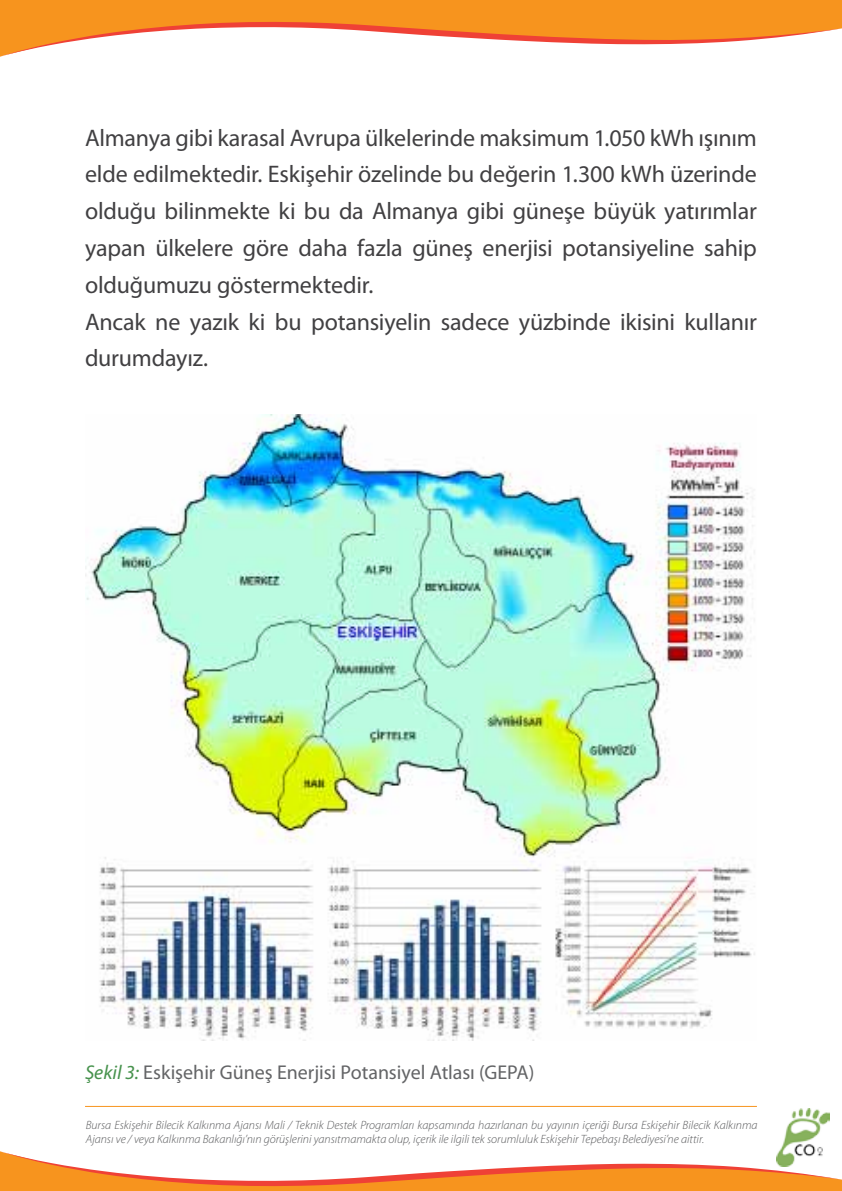
<style>
.page{position:relative;width:842px;height:1191px;background:#fff}
.page>*{position:absolute;margin:0;border:0;box-sizing:border-box;transform-origin:0 0}
.t1{font:24px/36.8px "Myriad Pro";letter-spacing:-.01em;color:#414042}
.t2{font:20px "Myriad Pro";letter-spacing:-.005em;color:#636466}
.t3{font:italic 300 12px/14.4px "Myriad Pro";color:#58595b}
.s1{font-style:italic;color:#47924d}
</style>
<div class="page">
<svg style="left:0;top:0;width:842px;height:57px"></svg>
<svg style="left:0;top:1151px;width:842px;height:40px"></svg>
<hr style="left:85px;top:1106px;width:672px;height:1px;background:#f7941e">
<img style="left:85px;top:414px;width:670px;height:626px">
<img style="left:776px;top:1108px;width:54px;height:58px">
<p class="t1" style="left:85px;top:119px;width:673px">Almanya gibi karasal Avrupa ülkelerinde maksimum 1.050 kWh ışınım elde edilmektedir. Eskişehir özelinde bu değerin 1.300 kWh üzerinde olduğu bilinmekte ki bu da Almanya gibi güneşe büyük yatırımlar yapan ülkelere göre daha fazla güneş enerjisi potansiyeline sahip olduğumuzu göstermektedir.<br>Ancak ne yazık ki bu potansiyelin sadece yüzbinde ikisini kullanır durumdayız.</p>
<p class="t2" style="left:85px;top:1060px;width:451px"><span class="s1">Şekil 3:</span> Eskişehir Güneş Enerjisi Potansiyel Atlası (GEPA)</p>
<p class="t3" style="left:86px;top:1117px;width:673px">Bursa Eskişehir Bilecik Kalkınma Ajansı Mali / Teknik Destek Programları kapsamında hazırlanan bu yayının içeriği Bursa Eskişehir Bilecik Kalkınma<br>Ajansı ve / veya Kalkınma Bakanlığı’nın görüşlerini yansıtmamakta olup, içerik ile ilgili tek sorumluluk Eskişehir Tepebaşı Belediyesi’ne aittir.</p>
</div>
